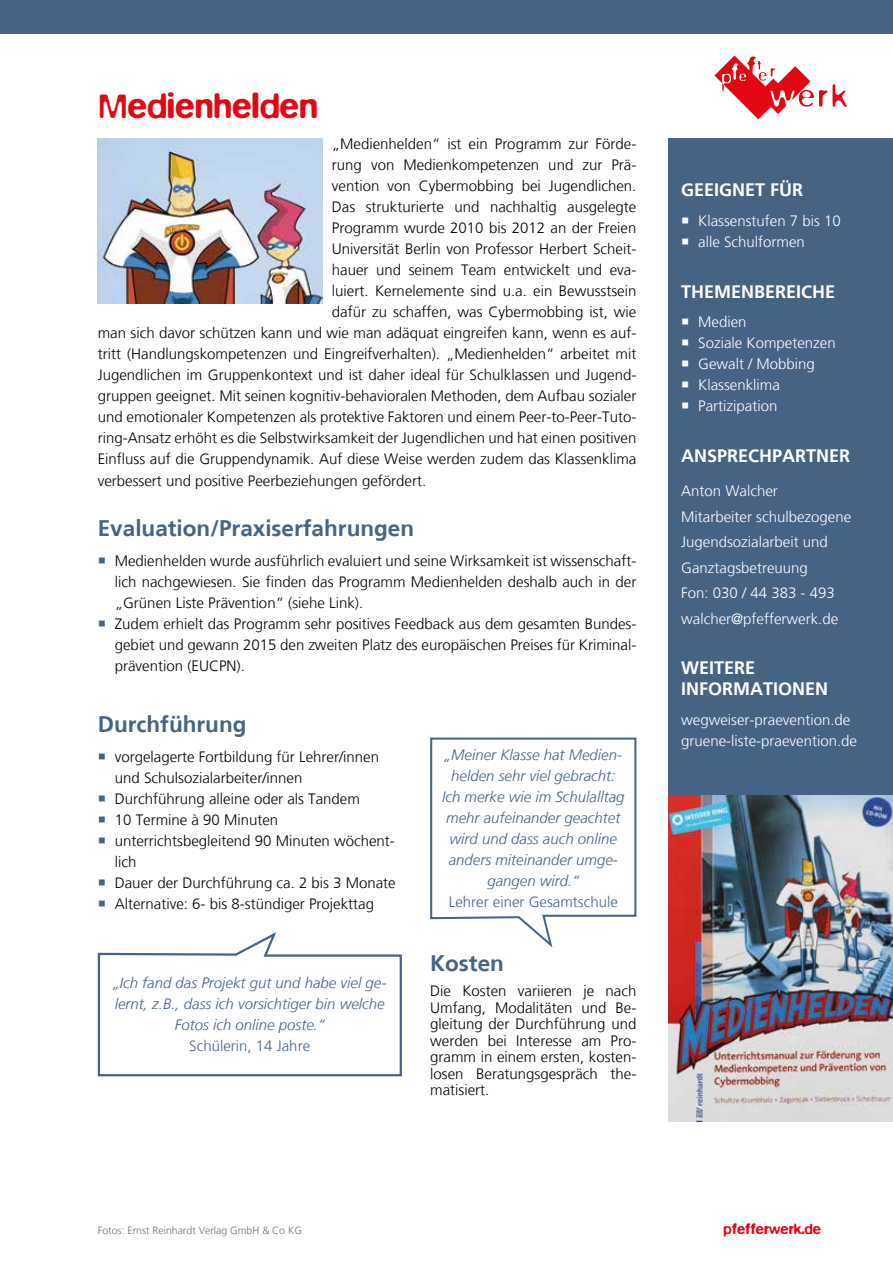
<style>
.page{position:relative;width:893px;height:1263px;background:#fff}
.page>*{position:absolute;margin:0;border:0;box-sizing:border-box;transform-origin:0 0}
.t1{font:500 36px "Blur";color:#e30613}
.t2{font:700 22.5px "Frutiger";color:#456383}
.t3{font:700 18px/21px "Frutiger";color:#fff}
.t4{font:300 15px/21px "Frutiger LT";color:#000}
.t5{font:300 15px/21px "Frutiger LT";color:#fff}
.t6{font:italic 300 15px/21px "Frutiger LT";color:#456383;text-align:center}
.t7{font:300 15px "Frutiger LT";color:#456383}
.t8{font:500 15px "Blur";color:#e30613}
.t9{font:300 10.5px "Frutiger LT";color:#706f6f}
</style>
<div class="page">
<div style="left:668px;top:138px;width:225px;height:658px;background:#456383"></div>
<div style="left:0;top:0;width:893px;height:34px;background:#456383"></div>
<svg style="left:714px;top:55px;width:133px;height:64px"></svg>
<img style="left:668px;top:796px;width:225px;height:326px">
<svg style="left:97px;top:932px;width:305px;height:145px"></svg>
<svg style="left:430px;top:737px;width:207px;height:211px"></svg>
<img style="left:98px;top:138px;width:224px;height:166px">
<h1 class="t1" style="left:99px;top:85px;width:221px">Medienhelden</h1>
<p class="t4" style="left:332px;top:134px;width:306px">„Medienhelden“ ist ein Programm zur Förde-</p>
<p class="t4" style="left:332px;top:155px;width:306px">rung von Medienkompetenzen und zur Prä-</p>
<p class="t4" style="left:332px;top:176px;width:306px">vention von Cybermobbing bei Jugendlichen.</p>
<p class="t4" style="left:332px;top:197px;width:306px">Das strukturierte und nachhaltig ausgelegte</p>
<p class="t4" style="left:332px;top:218px;width:306px">Programm wurde 2010 bis 2012 an der Freien</p>
<p class="t4" style="left:332px;top:239px;width:306px">Universität Berlin von Professor Herbert Scheit-</p>
<p class="t4" style="left:332px;top:260px;width:306px">hauer und seinem Team entwickelt und eva-</p>
<p class="t4" style="left:332px;top:281px;width:306px">luiert. Kernelemente sind u.a. ein Bewusstsein</p>
<p class="t4" style="left:332px;top:302px;width:306px">dafür zu schaffen, was Cybermobbing ist, wie</p>
<p class="t4" style="left:98px;top:323px;width:540px">man sich davor schützen kann und wie man adäquat eingreifen kann, wenn es auf-</p>
<p class="t4" style="left:98px;top:344px;width:540px">tritt (Handlungskompetenzen und Eingreifverhalten). „Medienhelden“ arbeitet mit</p>
<p class="t4" style="left:98px;top:365px;width:540px">Jugendlichen im Gruppenkontext und ist daher ideal für Schulklassen und Jugend-</p>
<p class="t4" style="left:98px;top:386px;width:540px">gruppen geeignet. Mit seinen kognitiv-behavioralen Methoden, dem Aufbau sozialer</p>
<p class="t4" style="left:98px;top:407px;width:540px">und emotionaler Kompetenzen als protektive Faktoren und einem Peer-to-Peer-Tuto-</p>
<p class="t4" style="left:98px;top:428px;width:540px">ring-Ansatz erhöht es die Selbstwirksamkeit der Jugendlichen und hat einen positiven</p>
<p class="t4" style="left:98px;top:449px;width:540px">Einfluss auf die Gruppendynamik. Auf diese Weise werden zudem das Klassenklima</p>
<p class="t4" style="left:98px;top:470px;width:330px">verbessert und positive Peerbeziehungen gefördert.</p>
<h2 class="t2" style="left:98px;top:515px;width:318px">Evaluation/Praxiserfahrungen</h2>
<p class="t4" style="left:115px;top:550px;width:523px">Medienhelden wurde ausführlich evaluiert und seine Wirksamkeit ist wissenschaft&shy;lich nachgewiesen. Sie finden das Programm Medienhelden deshalb auch in der „Grünen Liste Prävention“ (siehe Link).<br>Zudem erhielt das Programm sehr positives Feedback aus dem gesamten Bundes&shy;gebiet und gewann 2015 den zweiten Platz des europäischen Preises für Kriminal&shy;prävention (EUCPN).</p>
<h2 class="t2" style="left:98px;top:711px;width:150px">Durchführung</h2>
<p class="t4" style="left:115px;top:746px;width:282px">vorgelagerte Fortbildung für Lehrer/innen und Schulsozialarbeiter/innen Durchführung alleine oder als Tandem<br>10 Termine à 90 Minuten unterrichtsbegleitend 90 Minuten wöchent&shy;lich<br>Dauer der Durchführung ca. 2 bis 3 Monate Alternative: 6- bis 8-stündiger Projekttag</p>
<p class="t6" style="left:113px;top:973px;width:275px">„Ich fand das Projekt gut und habe viel ge&shy;lernt, z.B., dass ich vorsichtiger bin welche<br>Fotos ich online poste.“</p>
<p class="t7" style="left:189px;top:1038px;width:122px">Schülerin, 14 Jahre</p>
<p class="t6" style="left:442px;top:745px;width:184px">„Meiner Klasse hat Medien&shy;helden sehr viel gebracht:<br>Ich merke wie im Schulalltag mehr aufeinander geachtet wird und dass auch online anders miteinander umge&shy;gangen wird.“</p>
<p class="t7" style="left:449px;top:894px;width:171px">Lehrer einer Gesamtschule</p>
<h2 class="t2" style="left:430px;top:950px;width:75px">Kosten</h2>
<p class="t4" style="left:430px;top:983px;width:208px;line-height:16.5px;text-align:justify">Die Kosten variieren je nach Umfang, Modalitäten und Be&shy;gleitung der Durchführung und werden bei Interesse am Pro&shy;gramm in einem ersten, kosten&shy;losen Beratungsgespräch the&shy;matisiert.</p>
<p class="t3" style="left:681px;top:180px;width:124px">GEEIGNET FÜR</p>
<p class="t5" style="left:698px;top:211px;width:144px">Klassenstufen 7 bis 10 alle Schulformen</p>
<p class="t3" style="left:681px;top:281px;width:156px">THEMENBEREICHE</p>
<p class="t5" style="left:698px;top:312px;width:139px">Medien<br>Soziale Kompetenzen<br>Gewalt / Mobbing<br>Klassenklima<br>Partizipation</p>
<p class="t3" style="left:681px;top:445px;width:171px">ANSPRECHPARTNER</p>
<p class="t5" style="left:681px;top:478px;width:172px;line-height:25.5px">Anton Walcher<br>Mitarbeiter schulbezogene<br>Jugendsozialarbeit und<br>Ganztagsbetreuung<br>Fon: 030 / 44 383 - 493 walcher@pfefferwerk.de</p>
<p class="t3" style="left:681px;top:657px;width:149px">WEITERE<br>INFORMATIONEN</p>
<p class="t5" style="left:681px;top:709px;width:177px">wegweiser-praevention.de gruene-liste-praevention.de</p>
<p class="t9" style="left:98px;top:1224px;width:206px">Fotos: Ernst Reinhardt Verlag GmbH &amp; Co KG</p>
<p class="t8" style="left:723px;top:1220px;width:99px">pfefferwerk.de</p>
</div>
